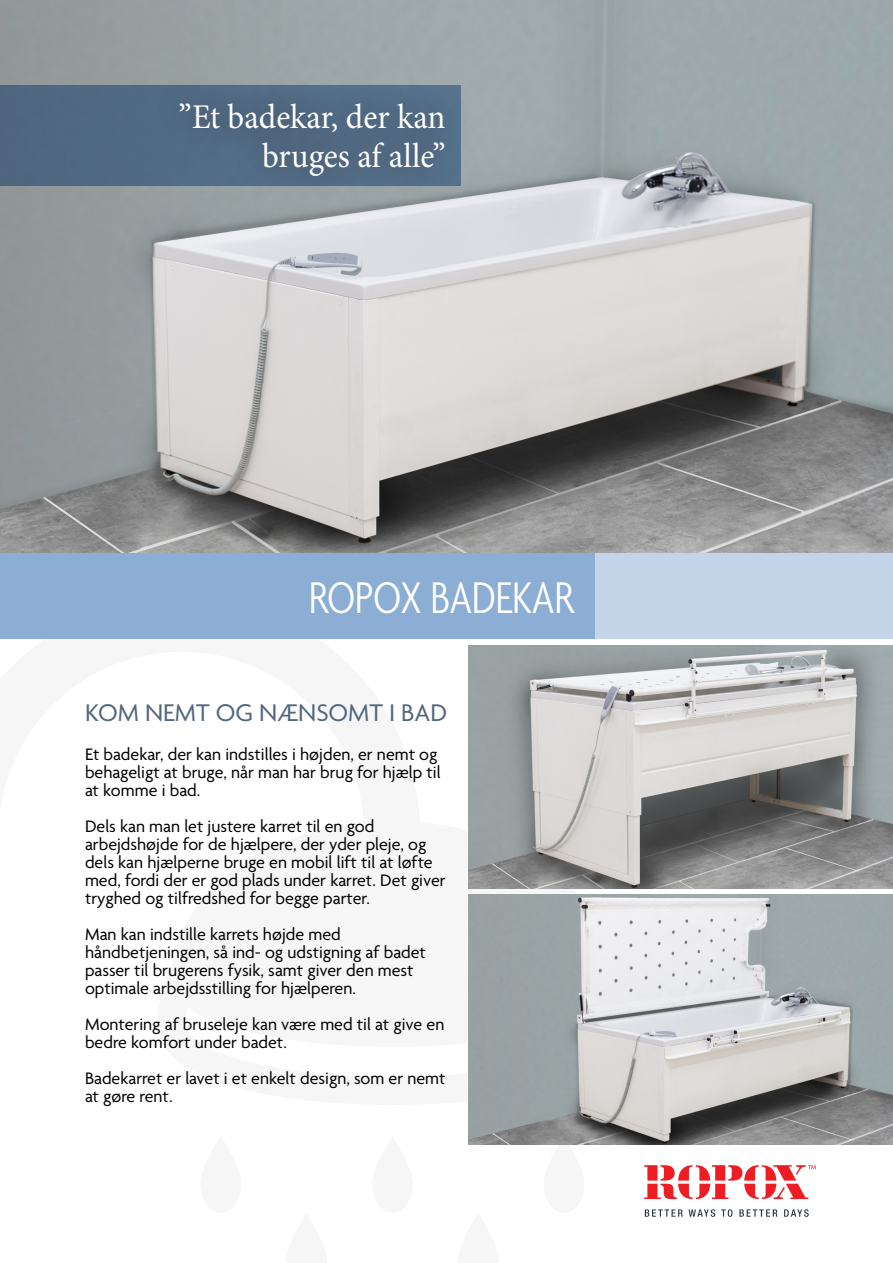
<style>
.page{position:relative;width:893px;height:1263px;background:#fff}
.page>*{position:absolute;margin:0;border:0;box-sizing:border-box;transform-origin:0 0}
.t1{font:300 condensed 48px "Agenda";letter-spacing:-.01em;color:#fff}
.t2{font:34.65px "Minion Pro";color:#fff;scale:.95 1}
.t3{font:26.1px "Agenda";color:#526780}
.t4{font:18px/18px "Agenda";color:#000}
</style>
<div class="page">
<svg style="left:543px;top:1144px;width:42px;height:1px"></svg>
<img style="left:0;top:0;width:893px;height:554px">
<svg style="left:645px;top:1209px;width:38px;height:8px"></svg>
<svg style="left:689px;top:1209px;width:26px;height:8px"></svg>
<svg style="left:721px;top:1209px;width:11px;height:8px"></svg>
<svg style="left:739px;top:1209px;width:38px;height:8px"></svg>
<svg style="left:784px;top:1209px;width:25px;height:8px"></svg>
<svg style="left:644px;top:1165px;width:172px;height:34px"></svg>
<div style="left:0;top:554px;width:893px;height:85px;background:#8cadd4"></div>
<div style="left:595px;top:554px;width:298px;height:85px;background:#c5d5e9"></div>
<div style="left:0;top:85px;width:460px;height:101px;background:#506881"></div>
<div style="left:153px;top:74px;width:320px;height:131px;background:#231f20;opacity:.75"></div>
<img style="left:468px;top:645px;width:425px;height:243px">
<img style="left:468px;top:895px;width:425px;height:249px">
<p class="t2" style="left:179px;top:94px;width:283px">”Et badekar, der kan</p>
<p class="t2" style="left:262px;top:133px;width:195px">bruges af alle”</p>
<p class="t1" style="left:309px;top:571px;width:267px">ROPOX BADEKAR</p>
<p class="t3" style="left:85px;top:699px;width:363px">KOM NEMT OG NÆNSOMT I BAD</p>
<p class="t4" style="left:85px;top:747px;width:357px">Et badekar, der kan indstilles i højden, er nemt og behageligt at bruge, når man har brug for hjælp til at komme i bad.</p>
<p class="t4" style="left:85px;top:819px;width:362px">Dels kan man let justere karret til en god arbejdshøjde for de hjælpere, der yder pleje, og dels kan hjælperne bruge en mobil lift til at løfte med, fordi der er god plads under karret. Det giver tryghed og tilfredshed for begge parter.</p>
<p class="t4" style="left:85px;top:927px;width:342px">Man kan indstille karrets højde med håndbetjeningen, så ind- og udstigning af badet passer til brugerens fysik, samt giver den mest optimale arbejdsstilling for hjælperen.</p>
<p class="t4" style="left:85px;top:1017px;width:361px">Montering af bruseleje kan være med til at give en bedre komfort under badet.</p>
<p class="t4" style="left:85px;top:1071px;width:362px">Badekarret er lavet i et enkelt design, som er nemt at gøre rent.</p>
</div>
